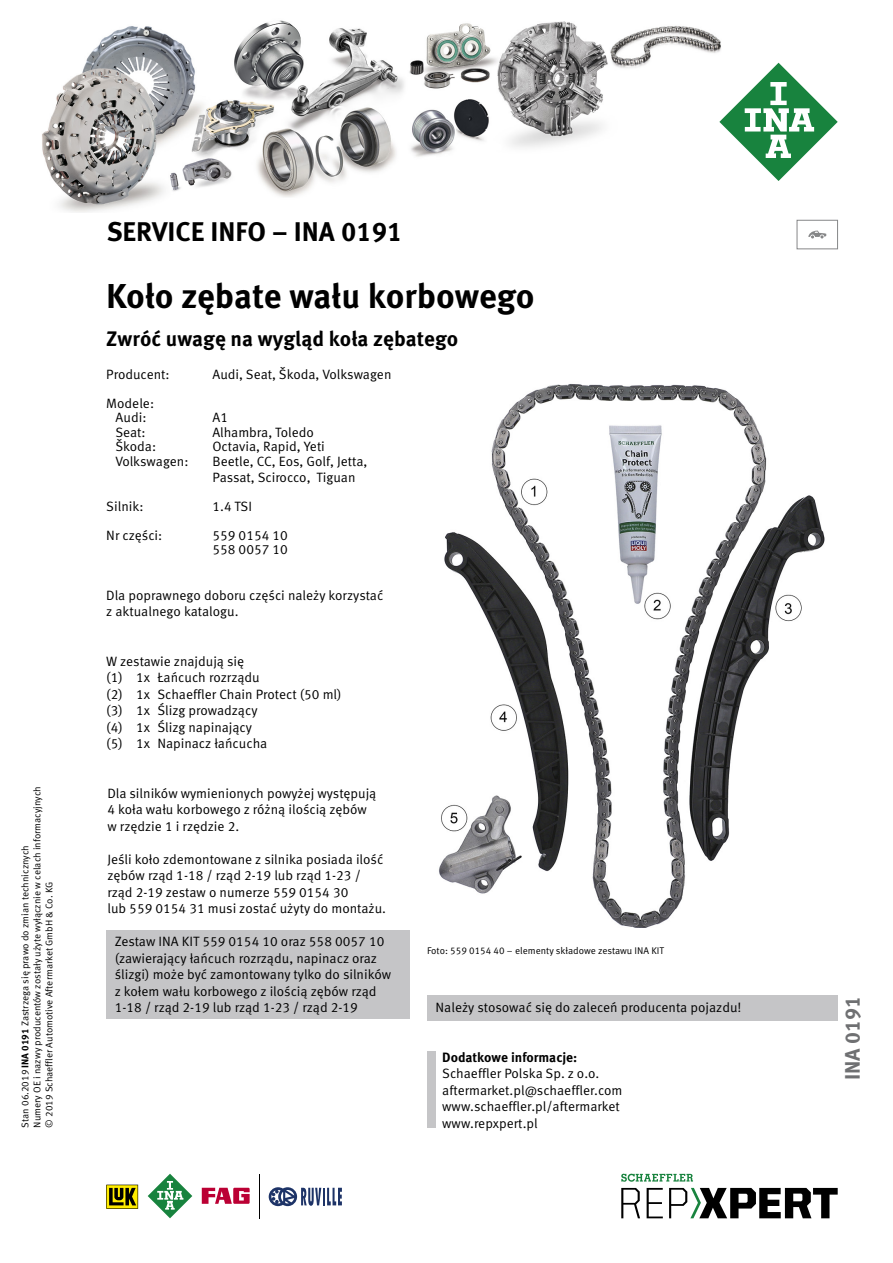
<style>
.page{position:relative;width:893px;height:1263px;background:#fff}
.page>*{position:absolute;margin:0;border:0;box-sizing:border-box;transform-origin:0 0}
.t1{font:700 34.5px "Meta Pro";letter-spacing:-.005em;color:#000}
.t2{font:700 27px "Meta Pro";color:#000}
.t3{font:700 21px "Meta Pro";color:#000}
.t4{font:700 21px "Meta Pro";color:#6f7072}
.t5{font:13.5px/16.5px "Meta Pro Norm";color:#000}
.t6{font:700 13.5px "Meta Pro";color:#000}
.t7{font:9.75px/12px "Meta Pro Norm";color:#000}
.s1{font-family:"Meta Pro";font-weight:700}
</style>
<div class="page">
<img style="left:439px;top:384px;width:386px;height:544px">
<div style="left:106px;top:930px;width:304px;height:89px;background:#c5c5c7"></div>
<div style="left:427px;top:1051px;width:9px;height:77px;background:#c5c5c7"></div>
<div style="left:427px;top:996px;width:411px;height:25px;background:#c5c5c7"></div>
<div style="left:797px;top:220px;width:41px;height:29px;border:1px solid #868788"></div>
<svg style="left:808px;top:231px;width:18px;height:7px"></svg>
<svg style="left:106px;top:1185px;width:32px;height:24px"></svg>
<svg style="left:148px;top:1174px;width:44px;height:44px"></svg>
<svg style="left:202px;top:1188px;width:48px;height:16px"></svg>
<hr style="left:259px;top:1174px;width:1px;height:44px;background:#000">
<svg style="left:269px;top:1187px;width:73px;height:19px"></svg>
<svg style="left:621px;top:1188px;width:19px;height:30px"></svg>
<svg style="left:647px;top:1188px;width:16px;height:30px"></svg>
<svg style="left:669px;top:1188px;width:169px;height:30px"></svg>
<svg style="left:621px;top:1174px;width:72px;height:8px"></svg>
<img style="left:42px;top:20px;width:737px;height:192px">
<svg style="left:719px;top:63px;width:119px;height:118px"></svg>
<p class="t7" style="left:19px;top:1127px;width:343px;rotate:-90deg">Stan 06.2019 <span class="s1">INA 0191</span> Zastrzega się prawo do zmian technicznych<br>Numery OE i nazwy producentów zostały użyte wyłącznie w celach informacyjnych © 2019 Schaeffler Automotive Aftermarket GmbH &amp; Co. KG</p>
<h2 class="t2" style="left:107px;top:210px;width:297px">SERVICE INFO – INA 0191</h2>
<h1 class="t1" style="left:106px;top:269px;width:430px">Koło zębate wału korbowego</h1>
<h3 class="t3" style="left:106px;top:323px;width:353px">Zwróć uwagę na wygląd koła zębatego</h3>
<p class="t5" style="left:106px;top:365px;width:65px">Producent:</p>
<p class="t5" style="left:212px;top:365px;width:181px">Audi, Seat, Škoda, Volkswagen</p>
<p class="t5" style="left:106px;top:395px;width:49px;line-height:14.4px;text-align:center">Modele:<br>Audi:</p>
<p class="t5" style="left:212px;top:408px;width:17px">A1</p>
<p class="t5" style="left:115px;top:423px;width:32px">Seat:</p>
<p class="t5" style="left:212px;top:423px;width:103px">Alhambra, Toledo</p>
<p class="t5" style="left:115px;top:437px;width:42px">Škoda:</p>
<p class="t5" style="left:212px;top:437px;width:114px">Octavia, Rapid, Yeti</p>
<p class="t5" style="left:115px;top:452px;width:75px">Volkswagen:</p>
<p class="t5" style="left:212px;top:452px;width:157px">Beetle, CC, Eos, Golf, Jetta,<br>Passat, Scirocco, Tiguan</p>
<p class="t5" style="left:106px;top:497px;width:39px">Silnik:</p>
<p class="t5" style="left:212px;top:497px;width:41px">1.4 TSI</p>
<p class="t5" style="left:106px;top:526px;width:58px">Nr części:</p>
<p class="t5" style="left:212px;top:527px;width:77px;line-height:14.4px">559 0154 10<br>558 0057 10</p>
<p class="t5" style="left:106px;top:586px;width:279px">Dla poprawnego doboru części należy korzystać z aktualnego katalogu.</p>
<p class="t5" style="left:106px;top:652px;width:237px">W zestawie znajdują się<br>(1) 1x Łańcuch rozrządu<br>(2) 1x Schaeffler Chain Protect (50 ml) (3) 1x Ślizg prowadzący<br>(4) 1x Ślizg napinający<br>(5) 1x Napinacz łańcucha</p>
<p class="t5" style="left:107px;top:784px;width:270px">Dla silników wymienionych powyżej występują<br>4 koła wału korbowego z różną ilością zębów w rzędzie 1 i rzędzie 2.</p>
<p class="t5" style="left:107px;top:850px;width:280px">Jeśli koło zdemontowane z silnika posiada ilość zębów rząd 1-18 / rząd 2-19 lub rząd 1-23 / rząd 2-19 zestaw o numerze 559 0154 30<br>lub 559 0154 31 musi zostać użyty do montażu.</p>
<p class="t5" style="left:115px;top:932px;width:278px">Zestaw INA KIT 559 0154 10 oraz 558 0057 10 (zawierający łańcuch rozrządu, napinacz oraz ślizgi) może być zamontowany tylko do silników z kołem wału korbowego z ilością zębów rząd 1-18 / rząd 2-19 lub rząd 1-23 / rząd 2-19</p>
<p class="t7" style="left:427px;top:944px;width:238px">Foto: 559 0154 40 – elementy składowe zestawu INA KIT</p>
<p class="t5" style="left:436px;top:998px;width:307px">Należy stosować się do zaleceń producenta pojazdu!</p>
<p class="t6" style="left:442px;top:1047px;width:137px">Dodatkowe informacje:</p>
<p class="t5" style="left:442px;top:1064px;width:182px">Schaeffler Polska Sp. z o.o. aftermarket.pl@schaeffler.com www.schaeffler.pl/aftermarket www.repxpert.pl</p>
<h3 class="t4" style="left:836px;top:1080px;width:86px;rotate:-90deg">INA 0191</h3>
</div>
